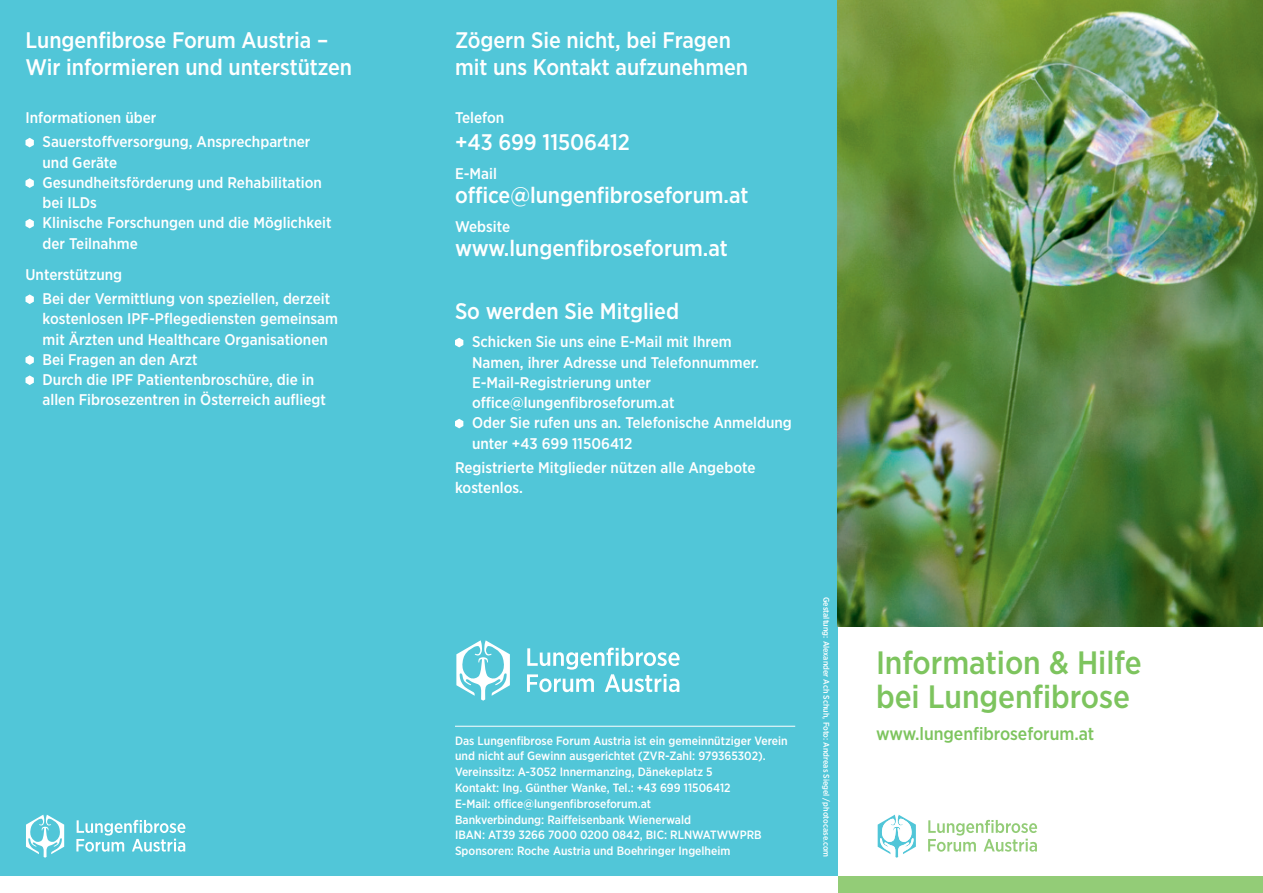
<style>
.page{position:relative;width:1263px;height:893px;background:#fff}
.page>*{position:absolute;margin:0;border:0;box-sizing:border-box;transform-origin:0 0}
.t1{font:500 32.25px/34.2px "Gotham Narrow";letter-spacing:-.005em;color:#7dc45e}
.t2{font:500 22.5px/27px "Gotham Narrow";color:#fff}
.t3{font:500 18px "Gotham Narrow";color:#7dc45e}
.t4{font:500 15.45px/20.2px "Gotham Narrow";color:#fff}
.t5{font:500 12px/15.8px "Gotham Narrow";color:#fff}
.t6{font:500 8.25px "Gotham Narrow";color:#fff}
</style>
<div class="page">
<div style="left:0;top:0;width:838px;height:876px;background:#51c6d8"></div>
<img style="left:838px;top:0;width:425px;height:626px">
<svg style="left:26px;top:138px;width:8px;height:9px"></svg>
<svg style="left:26px;top:178px;width:8px;height:10px"></svg>
<svg style="left:26px;top:219px;width:8px;height:9px"></svg>
<svg style="left:26px;top:294px;width:8px;height:10px"></svg>
<svg style="left:26px;top:355px;width:8px;height:10px"></svg>
<svg style="left:26px;top:375px;width:8px;height:10px"></svg>
<svg style="left:455px;top:338px;width:8px;height:9px"></svg>
<svg style="left:455px;top:419px;width:8px;height:9px"></svg>
<svg style="left:928px;top:820px;width:109px;height:32px"></svg>
<svg style="left:878px;top:814px;width:38px;height:44px"></svg>
<svg style="left:76px;top:820px;width:109px;height:32px"></svg>
<svg style="left:26px;top:815px;width:38px;height:43px"></svg>
<svg style="left:527px;top:648px;width:153px;height:44px"></svg>
<svg style="left:456px;top:640px;width:54px;height:61px"></svg>
<hr style="left:455px;top:726px;width:340px;height:1px;background:#fff">
<div style="left:838px;top:876px;width:425px;height:17px;background:#93cc77"></div>
<h2 class="t2" style="left:26px;top:28px;width:328px">Lungenfibrose Forum Austria –<br>Wir informieren und unterstützen</h2>
<h2 class="t2" style="left:455px;top:28px;width:295px">Zögern Sie nicht, bei Fragen mit uns Kontakt aufzunehmen</h2>
<p class="t4" style="left:43px;top:106px;width:269px;line-height:24.5px;text-indent:-17px">Informationen über<br>Sauerstoffversorgung, Ansprechpartner</p>
<p class="t4" style="left:43px;top:153px;width:290px">und Geräte<br>Gesundheitsförderung und Rehabilitation bei ILDs<br>Klinische Forschungen und die Möglichkeit der Teilnahme</p>
<p class="t4" style="left:43px;top:263px;width:289px;line-height:24.5px;text-indent:-17px">Unterstützung<br>Bei der Vermittlung von speziellen, derzeit</p>
<p class="t4" style="left:43px;top:310px;width:297px">kostenlosen IPF-Pflegediensten gemeinsam mit Ärzten und Healthcare Organisationen Bei Fragen an den Arzt<br>Durch die IPF Patientenbroschüre, die in allen Fibrosezentren in Österreich aufliegt</p>
<p class="t4" style="left:455px;top:109px;width:51px">Telefon</p>
<h2 class="t2" style="left:455px;top:131px;width:176px">+43 699 11506412</h2>
<p class="t4" style="left:455px;top:165px;width:43px">E-Mail</p>
<h2 class="t2" style="left:455px;top:183px;width:295px">office@lungenfibroseforum.at</h2>
<p class="t4" style="left:455px;top:218px;width:57px">Website</p>
<h2 class="t2" style="left:455px;top:236px;width:274px">www.lungenfibroseforum.at</h2>
<h2 class="t2" style="left:455px;top:299px;width:226px">So werden Sie Mitglied</h2>
<p class="t4" style="left:472px;top:333px;width:321px">Schicken Sie uns eine E-Mail mit Ihrem<br>Namen, ihrer Adresse und Telefonnummer.<br>E-Mail-Registrierung unter office@lungenfibroseforum.at<br>Oder Sie rufen uns an. Telefonische Anmeldung unter +43 699 11506412</p>
<p class="t4" style="left:455px;top:459px;width:302px">Registrierte Mitglieder nützen alle Angebote kostenlos.</p>
<p class="t5" style="left:455px;top:734px;width:334px">Das Lungenfibrose Forum Austria ist ein gemeinnütziger Verein und nicht auf Gewinn ausgerichtet (ZVR-Zahl: 979365302).<br>Vereinssitz: A-3052 Innermanzing, Dänekeplatz 5<br>Kontakt: Ing. Günther Wanke, Tel.: +43 699 11506412<br>E-Mail: office@lungenfibroseforum.at<br>Bankverbindung: Raiffeisenbank Wienerwald<br>IBAN: AT39 3266 7000 0200 0842, BIC: RLNWATWWPRB Sponsoren: Roche Austria und Boehringer Ingelheim</p>
<p class="t6" style="left:829px;top:597px;width:262px;rotate:90deg">Gestaltung: Alexander Ach Schuh, Foto: Andreas Siegel /photocase.com</p>
<h1 class="t1" style="left:876px;top:648px;width:267px">Information &amp; Hilfe bei Lungenfibrose</h1>
<p class="t3" style="left:876px;top:727px;width:220px">www.lungenfibroseforum.at</p>
</div>
